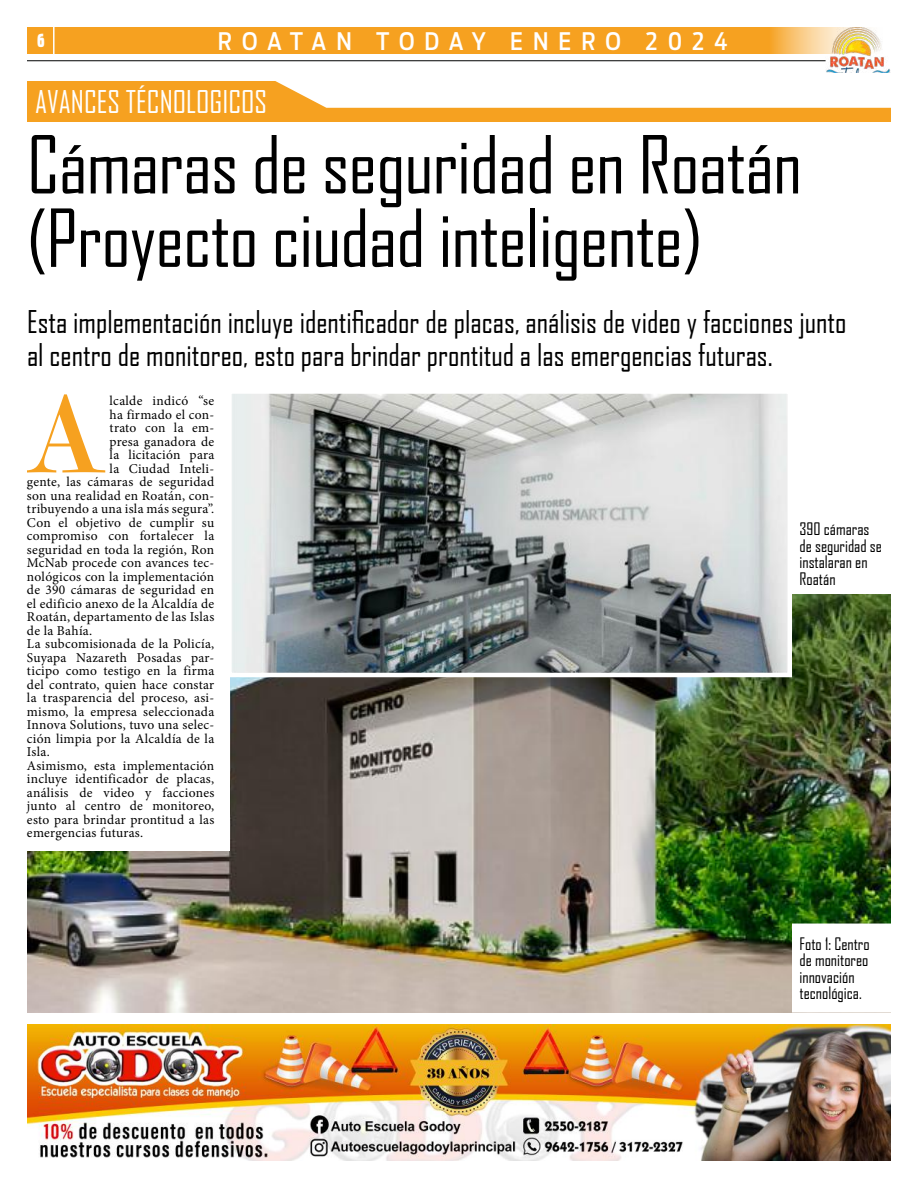
<style>
.page{position:relative;width:918px;height:1188px;background:#fff}
.page>*{position:absolute;margin:0;border:0;box-sizing:border-box;transform-origin:0 0}
.t1{font:113.7px "Modern 20 BT Roman B";color:#f6a120}
.t2{font:76.5px/73.5px "Agency FB";letter-spacing:-.01em;color:#000}
.t3{font:30px/33px "Agency FB";color:#000}
.t4{font:30px "Agency FB";color:#fff}
.t5{font:500 condensed 24px "Ford Antenna";letter-spacing:.415em;color:#fff}
.t6{font:18px "Ford Antenna Black Cmp";color:#fff}
.t7{font:16.5px/16.5px "Agency FB";color:#000}
.t8{font:13.5px "Minion Pro";letter-spacing:.02em;color:#000}
</style>
<div class="page">
<img style="left:27px;top:594px;width:864px;height:418px">
<div style="left:27px;top:27px;width:864px;height:27px;background:#f6a120"></div>
<hr style="left:53px;top:27px;width:2px;height:27px;background:#fff">
<hr style="left:27px;top:60px;width:799px;height:1px;background:#010202">
<img style="left:826px;top:27px;width:65px;height:46px">
<div style="left:27px;top:81px;width:864px;height:40px;background:#f6a120"></div>
<svg style="left:275px;top:81px;width:616px;height:27px;background:#fefaf3"></svg>
<img style="left:232px;top:394px;width:555px;height:278px">
<div style="left:227px;top:389px;width:565px;height:288px;border:4px solid #fff"></div>
<div style="left:796px;top:927px;width:91px;height:82px;background:#fff"></div>
<img style="left:27px;top:1025px;width:864px;height:136px">
<div style="left:4px;top:567px;width:226px;height:283px;background:#fff"></div>
<h3 class="t6" style="left:37px;top:25px;width:9px">6</h3>
<h3 class="t5" style="left:218px;top:20px;width:511px">ROATAN TODAY ENERO 2024</h3>
<h3 class="t4" style="left:35px;top:83px;width:233px">AVANCES TÉCNOLOGICOS</h3>
<h2 class="t2" style="left:27px;top:127px;width:777px">Cámaras de seguridad en Roatán (Proyecto ciudad inteligente)</h2>
<h3 class="t3" style="left:27px;top:305px;width:821px">Esta implementación incluye identificador de placas, análisis de video y facciones junto al centro de monitoreo, esto para brindar prontitud a las emergencias futuras.</h3>
<h1 class="t1" style="left:25px;top:365px;width:84px">A</h1>
<p class="t8" style="left:110px;top:392px;width:106px">lcalde indicó “se</p>
<p class="t8" style="left:110px;top:405px;width:106px">ha firmado el con-</p>
<p class="t8" style="left:110px;top:419px;width:106px">trato con la em-</p>
<p class="t8" style="left:110px;top:432px;width:106px">presa ganadora de</p>
<p class="t8" style="left:110px;top:446px;width:106px">la licitación para</p>
<p class="t8" style="left:110px;top:459px;width:106px">la Ciudad Inteli-</p>
<p class="t8" style="left:27px;top:473px;width:189px">gente, las cámaras de seguridad</p>
<p class="t8" style="left:27px;top:486px;width:189px">son una realidad en Roatán, con-</p>
<p class="t8" style="left:27px;top:500px;width:189px">tribuyendo a una isla más segura”.</p>
<p class="t8" style="left:27px;top:513px;width:189px">Con el objetivo de cumplir su</p>
<p class="t8" style="left:27px;top:527px;width:189px">compromiso con fortalecer la</p>
<p class="t8" style="left:27px;top:540px;width:189px">seguridad en toda la región, Ron</p>
<p class="t8" style="left:27px;top:554px;width:189px">McNab procede con avances tec-</p>
<p class="t8" style="left:27px;top:567px;width:189px">nológicos con la implementación</p>
<p class="t8" style="left:27px;top:581px;width:189px">de 390 cámaras de seguridad en</p>
<p class="t8" style="left:27px;top:594px;width:189px">el edificio anexo de la Alcaldía de</p>
<p class="t8" style="left:27px;top:608px;width:189px">Roatán, departamento de las Islas</p>
<p class="t8" style="left:27px;top:621px;width:67px">de la Bahía.</p>
<p class="t8" style="left:27px;top:635px;width:189px">La subcomisionada de la Policía,</p>
<p class="t8" style="left:27px;top:648px;width:189px">Suyapa Nazareth Posadas par-</p>
<p class="t8" style="left:27px;top:662px;width:189px">ticipo como testigo en la firma</p>
<p class="t8" style="left:27px;top:675px;width:189px">del contrato, quien hace constar</p>
<p class="t8" style="left:27px;top:689px;width:189px">la trasparencia del proceso, asi-</p>
<p class="t8" style="left:27px;top:702px;width:189px">mismo, la empresa seleccionada</p>
<p class="t8" style="left:27px;top:716px;width:189px">Innova Solutions, tuvo una selec-</p>
<p class="t8" style="left:27px;top:729px;width:189px">ción limpia por la Alcaldía de la</p>
<p class="t8" style="left:27px;top:743px;width:24px">Isla.</p>
<p class="t8" style="left:27px;top:756px;width:189px">Asimismo, esta implementación</p>
<p class="t8" style="left:27px;top:770px;width:189px">incluye identificador de placas,</p>
<p class="t8" style="left:27px;top:783px;width:189px">análisis de video y facciones</p>
<p class="t8" style="left:27px;top:797px;width:189px">junto al centro de monitoreo,</p>
<p class="t8" style="left:27px;top:810px;width:189px">esto para brindar prontitud a las</p>
<p class="t8" style="left:27px;top:824px;width:118px">emergencias futuras.</p>
<p class="t7" style="left:800px;top:520px;width:84px">390 cámaras de seguridad se instalaran en<br>Roatán</p>
<p class="t7" style="left:800px;top:935px;width:72px">Foto 1: Centro de monitoreo innovación tecnológica.</p>
</div>
